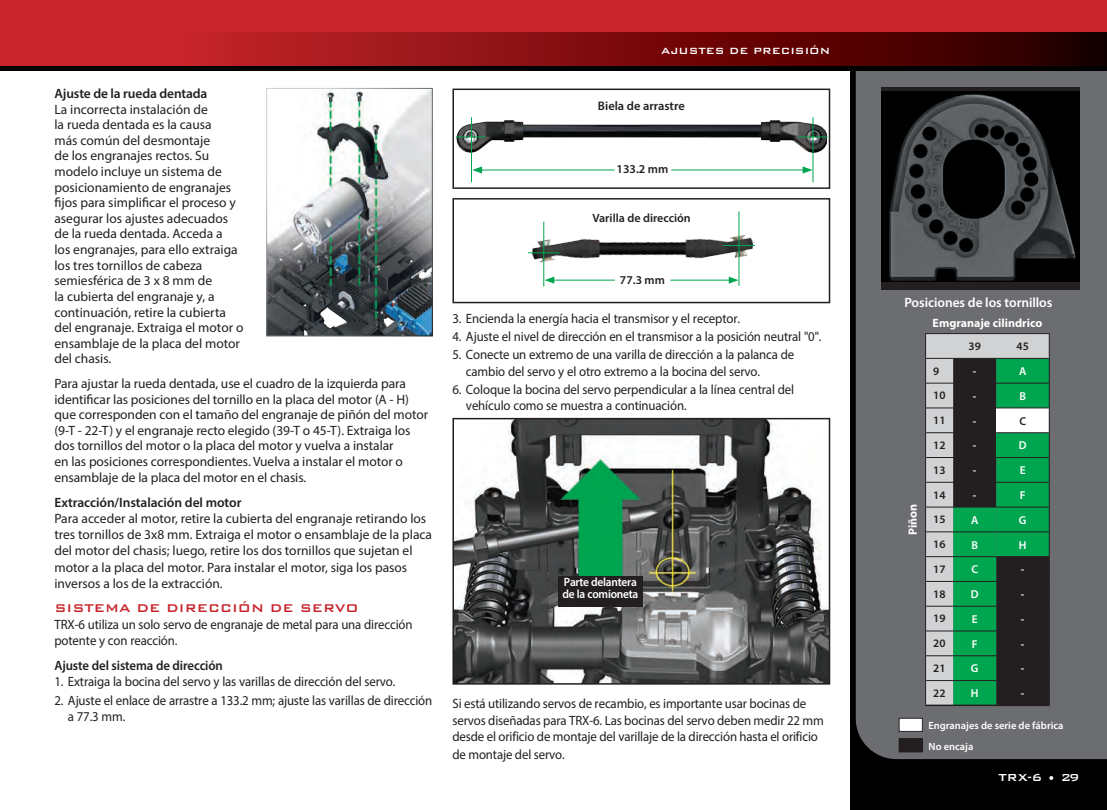
<style>
.page{position:relative;width:1107px;height:810px;background:#fff}
.page>*{position:absolute;margin:0;border:0;box-sizing:border-box;transform-origin:0 0}
.t1{font:500 15px "Bank Gothic BT";color:#c8242b}
.t2{font:13.5px/15.6px "Myriad Pro";letter-spacing:-.005em;color:#231f20}
.t3{font:13.5px/16.2px "Myriad Pro";letter-spacing:-.005em;color:#231f20;scale:.95 1}
.t4{font:600 13.5px "Myriad Pro";letter-spacing:-.01em;color:#231f20}
.t5{font:600 13.5px "Myriad Pro";letter-spacing:-.01em;color:#231f20;scale:.95 1}
.t6{font:600 13.5px "Myriad Pro";letter-spacing:-.005em;color:#fff}
.t7{font:500 13.5px "Bank Gothic BT";color:#fff}
.t8{font:600 12.45px "Myriad Pro";color:#231f20}
.t9{font:600 12px "Myriad Pro";color:#231f20}
.t10{font:600 12px/12px "Myriad Pro";letter-spacing:-.02em;color:#fff;scale:.95 1}
.t11{font:700 12px "Myriad Pro";color:#fff}
.t12{font:500 12px "Bank Gothic BT";color:#fff}
.t13{font:600 11.4px "Myriad Pro";color:#231f20}
.t14{font:600 11.4px "Myriad Pro";color:#fff}
.t15{font:600 10.5px "Myriad Pro";color:#fff}
</style>
<div class="page">
<div style="left:850px;top:13px;width:257px;height:797px;background:#000"></div>
<div style="left:856px;top:71px;width:251px;height:688px;background:#6c6d70"></div>
<div style="left:0;top:0;width:1107px;height:70px;background:#000"></div>
<div style="left:0;top:0;width:1107px;height:51px;background:#c8242b"></div>
<svg style="left:0;top:32px;width:1107px;height:34px"></svg>
<img style="left:268px;top:90px;width:163px;height:244px">
<div style="left:266px;top:88px;width:167px;height:248px;border:1px solid #fff"></div>
<img style="left:455px;top:117px;width:372px;height:49px">
<hr style="left:812px;top:117px;width:1px;height:65px;background:#00a54f">
<hr style="left:471px;top:117px;width:1px;height:65px;background:#00a54f">
<hr style="left:480px;top:170px;width:135px;height:1px;background:#00a54f">
<svg style="left:472px;top:166px;width:10px;height:8px"></svg>
<hr style="left:671px;top:170px;width:134px;height:1px;background:#00a54f">
<svg style="left:803px;top:166px;width:9px;height:8px"></svg>
<hr style="left:798px;top:136px;width:30px;height:1px;background:#00a54f">
<svg style="left:456px;top:136px;width:29px;height:1px"></svg>
<div style="left:452px;top:89px;width:378px;height:100px;border:2px solid #231f20"></div>
<img style="left:527px;top:211px;width:227px;height:76px">
<hr style="left:543px;top:222px;width:1px;height:64px;background:#00a54f">
<hr style="left:739px;top:212px;width:1px;height:74px;background:#00a54f">
<hr style="left:552px;top:280px;width:63px;height:1px;background:#00a54f">
<svg style="left:545px;top:277px;width:9px;height:7px"></svg>
<hr style="left:670px;top:280px;width:61px;height:1px;background:#00a54f">
<svg style="left:729px;top:277px;width:9px;height:7px"></svg>
<hr style="left:528px;top:252px;width:32px;height:1px;background:#00a54f">
<hr style="left:723px;top:245px;width:32px;height:1px;background:#00a54f">
<div style="left:452px;top:198px;width:378px;height:105px;border:2px solid #231f20"></div>
<img style="left:455px;top:421px;width:372px;height:261px">
<div style="left:452px;top:418px;width:378px;height:267px;border:2px solid #231f20"></div>
<div style="left:558px;top:576px;width:84px;height:31px;background:#231f20"></div>
<div style="left:882px;top:88px;width:198px;height:202px;background:#231f20"></div>
<img style="left:882px;top:91px;width:198px;height:190px">
<svg style="left:925px;top:333px;width:125px;height:373px"></svg>
<hr style="left:953px;top:705px;width:43px;height:1px;background:#231f20">
<hr style="left:996px;top:705px;width:54px;height:1px;background:#231f20">
<div style="left:899px;top:718px;width:23px;height:13px;background:#fff"></div>
<div style="left:899px;top:718px;width:24px;height:14px;border:1px solid #231f20"></div>
<div style="left:899px;top:739px;width:23px;height:13px;background:#231f20"></div>
<div style="left:899px;top:738px;width:24px;height:14px;border:1px solid #231f20"></div>
<p class="t4" style="left:54px;top:85px;width:154px">Ajuste de la rueda dentada</p>
<p class="t2" style="left:54px;top:101px;width:190px">La incorrecta instalación de<br>la rueda dentada es la causa<br>más común del desmontaje<br>de los engranajes rectos. Su modelo incluye un sistema de posicionamiento de engranajes fijos para simplificar el proceso y asegurar los ajustes adecuados de la rueda dentada. Acceda a<br>los engranajes, para ello extraiga los tres tornillos de cabeza semiesférica de 3 x 8 mm de<br>la cubierta del engranaje y, a continuación, retire la cubierta del engranaje. Extraiga el motor o ensamblaje de la placa del motor del chasis.</p>
<p class="t2" style="left:54px;top:375px;width:375px">Para ajustar la rueda dentada, use el cuadro de la izquierda para identificar las posiciones del tornillo en la placa del motor (A - H) que corresponden con el tamaño del engranaje de piñón del motor (9-T - 22-T) y el engranaje recto elegido (39-T o 45-T). Extraiga los dos tornillos del motor o la placa del motor y vuelva a instalar<br>en las posiciones correspondientes. Vuelva a instalar el motor o ensamblaje de la placa del motor en el chasis.</p>
<p class="t4" style="left:54px;top:494px;width:189px">Extracción/Instalación del motor</p>
<p class="t2" style="left:54px;top:510px;width:379px;line-height:16.2px">Para acceder al motor, retire la cubierta del engranaje retirando los tres tornillos de 3x8 mm. Extraiga el motor o ensamblaje de la placa del motor del chasis; luego, retire los dos tornillos que sujetan el motor a la placa del motor. Para instalar el motor, siga los pasos inversos a los de la extracción.</p>
<p class="t1" style="left:54px;top:600px;width:306px">SISTEMA DE DIRECCIÓN DE SERVO</p>
<p class="t3" style="left:54px;top:616px;width:379px">TRX-6 utiliza un solo servo de engranaje de metal para una dirección potente y con reacción.</p>
<p class="t5" style="left:54px;top:657px;width:179px">Ajuste del sistema de dirección</p>
<p class="t3" style="left:54px;top:673px;width:360px">1. Extraiga la bocina del servo y las varillas de dirección del servo.</p>
<p class="t3" style="left:68px;top:692px;width:385px;text-indent:-14px">2. Ajuste el enlace de arrastre a 133.2 mm; ajuste las varillas de dirección a 77.3 mm.</p>
<p class="t12" style="left:661px;top:45px;width:170px">AJUSTES DE PRECISIÓN</p>
<p class="t8" style="left:598px;top:98px;width:88px">Biela de arrastre</p>
<p class="t9" style="left:617px;top:162px;width:53px">133.2 mm</p>
<p class="t9" style="left:592px;top:210px;width:100px">Varilla de dirección</p>
<p class="t9" style="left:620px;top:272px;width:46px">77.3 mm</p>
<p class="t3" style="left:452px;top:310px;width:304px">3. Encienda la energía hacia el transmisor y el receptor.</p>
<p class="t3" style="left:452px;top:328px;width:390px">4. Ajuste el nivel de dirección en el transmisor a la posición neutral "0".</p>
<p class="t3" style="left:466px;top:347px;width:347px;text-indent:-14px">5. Conecte un extremo de una varilla de dirección a la palanca de cambio del servo y el otro extremo a la bocina del servo.</p>
<p class="t3" style="left:466px;top:381px;width:347px;text-indent:-14px">6. Coloque la bocina del servo perpendicular a la línea central del vehículo como se muestra a continuación.</p>
<p class="t10" style="left:562px;top:576px;width:81px">Parte delantera de la comioneta</p>
<p class="t3" style="left:452px;top:696px;width:392px">Si está utilizando servos de recambio, es importante usar bocinas de servos diseñadas para TRX-6. Las bocinas del servo deben medir 22 mm desde el orificio de montaje del varillaje de la dirección hasta el orificio</p>
<p class="t3" style="left:452px;top:746px;width:120px">de montaje del servo.</p>
<p class="t6" style="left:905px;top:294px;width:149px">Posiciones de los tornillos</p>
<p class="t11" style="left:933px;top:315px;width:111px">Emgranaje cilindrico</p>
<p class="t11" style="left:905px;top:535px;width:33px;rotate:-90deg">Piñon</p>
<p class="t13" style="left:969px;top:339px;width:14px">39</p>
<p class="t13" style="left:1017px;top:339px;width:14px">45</p>
<p class="t13" style="left:933px;top:364px;width:8px">9</p>
<p class="t14" style="left:973px;top:364px;width:5px">-</p>
<p class="t14" style="left:1019px;top:364px;width:9px">A</p>
<p class="t13" style="left:933px;top:388px;width:14px">10</p>
<p class="t14" style="left:973px;top:389px;width:5px">-</p>
<p class="t14" style="left:1019px;top:389px;width:8px">B</p>
<p class="t13" style="left:933px;top:413px;width:14px">11</p>
<p class="t14" style="left:973px;top:414px;width:5px">-</p>
<p class="t13" style="left:1019px;top:414px;width:8px">C</p>
<p class="t13" style="left:933px;top:438px;width:14px">12</p>
<p class="t14" style="left:973px;top:438px;width:5px">-</p>
<p class="t14" style="left:1019px;top:438px;width:9px">D</p>
<p class="t13" style="left:933px;top:463px;width:14px">13</p>
<p class="t14" style="left:973px;top:463px;width:5px">-</p>
<p class="t14" style="left:1020px;top:463px;width:7px">E</p>
<p class="t13" style="left:933px;top:487px;width:14px">14</p>
<p class="t14" style="left:973px;top:488px;width:5px">-</p>
<p class="t14" style="left:1020px;top:488px;width:7px">F</p>
<p class="t13" style="left:933px;top:512px;width:14px">15</p>
<p class="t14" style="left:971px;top:513px;width:9px">A</p>
<p class="t14" style="left:1019px;top:513px;width:9px">G</p>
<p class="t13" style="left:933px;top:537px;width:14px">16</p>
<p class="t14" style="left:971px;top:537px;width:8px">B</p>
<p class="t14" style="left:1019px;top:537px;width:9px">H</p>
<p class="t13" style="left:933px;top:562px;width:14px">17</p>
<p class="t14" style="left:971px;top:562px;width:8px">C</p>
<p class="t14" style="left:1021px;top:562px;width:5px">-</p>
<p class="t13" style="left:933px;top:587px;width:14px">18</p>
<p class="t14" style="left:971px;top:587px;width:9px">D</p>
<p class="t14" style="left:1021px;top:587px;width:5px">-</p>
<p class="t13" style="left:933px;top:611px;width:14px">19</p>
<p class="t14" style="left:972px;top:612px;width:7px">E</p>
<p class="t14" style="left:1021px;top:612px;width:5px">-</p>
<p class="t13" style="left:933px;top:636px;width:14px">20</p>
<p class="t14" style="left:972px;top:637px;width:7px">F</p>
<p class="t14" style="left:1021px;top:637px;width:5px">-</p>
<p class="t13" style="left:933px;top:661px;width:14px">21</p>
<p class="t14" style="left:971px;top:661px;width:9px">G</p>
<p class="t14" style="left:1021px;top:661px;width:5px">-</p>
<p class="t13" style="left:933px;top:686px;width:14px">22</p>
<p class="t14" style="left:971px;top:686px;width:9px">H</p>
<p class="t14" style="left:1021px;top:686px;width:5px">-</p>
<p class="t15" style="left:929px;top:718px;width:137px">Engranajes de serie de fábrica</p>
<p class="t15" style="left:929px;top:740px;width:46px">No encaja</p>
<p class="t7" style="left:998px;top:770px;width:83px">TRX-6 • 29</p>
</div>
